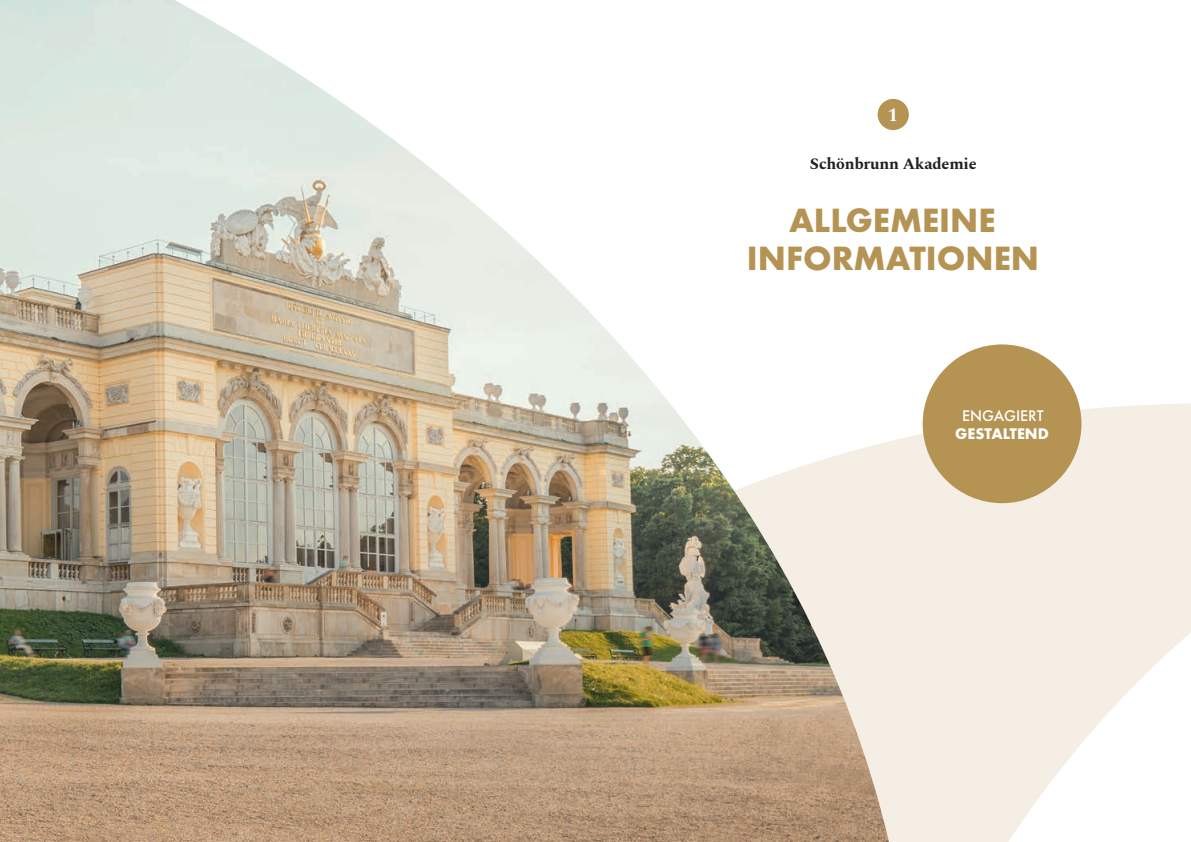
<style>
.page{position:relative;width:1191px;height:842px;background:#fff}
.page>*{position:absolute;margin:0;border:0;box-sizing:border-box;transform-origin:0 0}
.t1{font:700 35px/38.5px "Futura PT";color:#b49353;text-align:center}
.t2{font:700 19px "Spectral";color:#fff}
.t3{font:700 16px "Spectral";letter-spacing:-.01em;color:#231f20}
.t4{font:700 16px "Futura PT";color:#fff}
.t5{font:500 16px "Futura PT";color:#fff}
</style>
<div class="page">
<svg style="left:889px;top:372px;width:302px;height:470px;fill:#f4eee4"></svg>
<img style="left:0;top:0;width:889px;height:842px">
<div style="left:877px;top:99px;width:32px;height:31px;background:#b49353;border-radius:50%"></div>
<div style="left:922px;top:344px;width:159px;height:159px;background:#b49353;border-radius:50%"></div>
<p class="t2" style="left:887px;top:100px;width:12px">1</p>
<p class="t3" style="left:809px;top:152px;width:168px">Schönbrunn Akademie</p>
<p class="t1" style="left:747px;top:200px;width:293px">ALLGEMEINE<br>INFORMATIONEN</p>
<p class="t5" style="left:962px;top:406px;width:83px">ENGAGIERT</p>
<p class="t4" style="left:955px;top:423px;width:95px">GESTALTEND</p>
</div>
